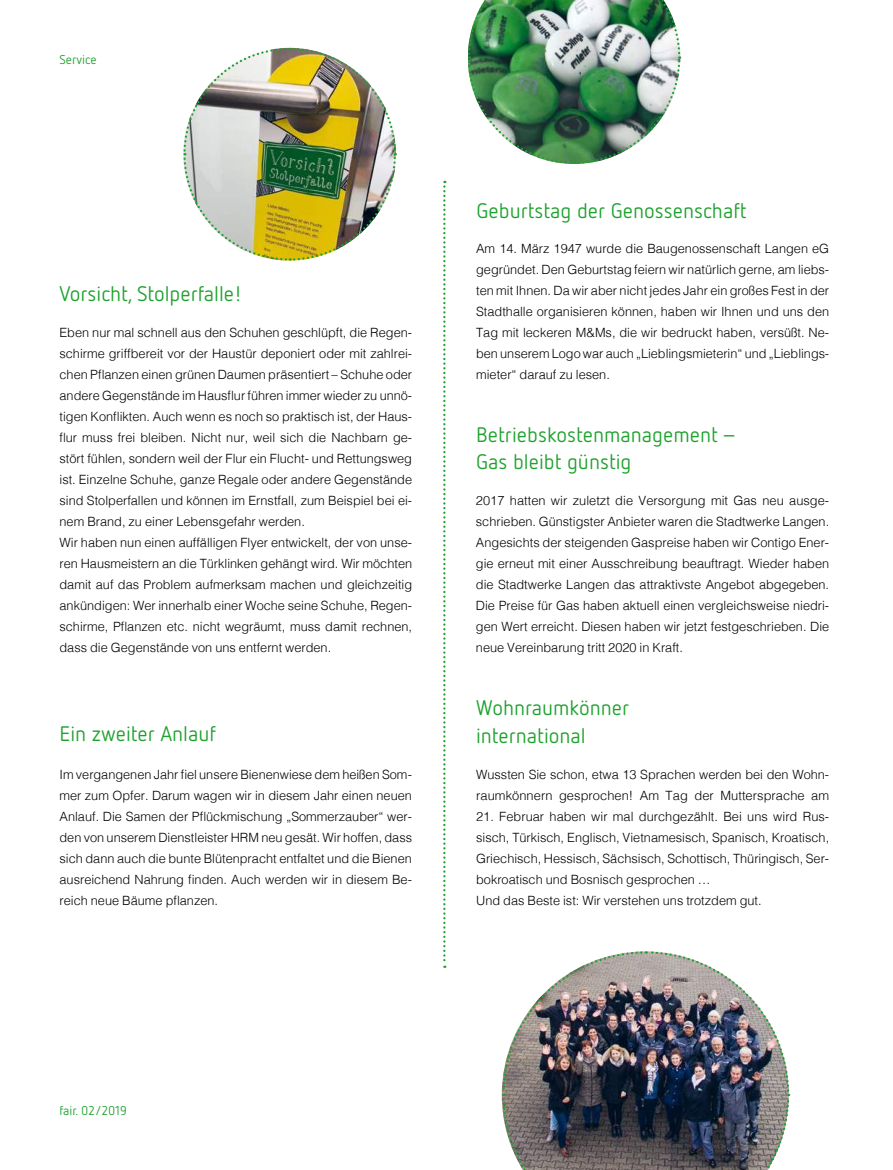
<style>
.page{position:relative;width:893px;height:1170px;background:#fff}
.page>*{position:absolute;margin:0;border:0;box-sizing:border-box;transform-origin:0 0}
.t1{font:21px/27.8px "Netto OT";color:#1fa12e}
.t2{font:300 12.75px/21px "Helvetica";color:#000;text-align:justify}
.t3{font:12.75px "Netto OT";color:#1fa12e}
</style>
<div class="page">
<svg style="left:443px;top:181px;width:2px;height:786px"></svg>
<img style="left:183px;top:47px;width:214px;height:214px">
<img style="left:467px;top:0;width:214px;height:164px">
<img style="left:501px;top:951px;width:289px;height:219px">
<p class="t3" style="left:60px;top:52px;width:39px">Service</p>
<h1 class="t1" style="left:59px;top:279px;width:184px">Vorsicht, Stolperfalle!</h1>
<p class="t2" style="left:60px;top:321px;width:354px;text-align:left">Eben nur mal schnell aus den Schuhen geschlüpft, die Regen&shy;schirme griffbereit vor der Haustür deponiert oder mit zahlrei&shy;chen Pflanzen einen grünen Daumen präsentiert – Schuhe oder andere Gegenstände im Hausflur führen immer wieder zu unnö&shy;tigen Konflikten. Auch wenn es noch so praktisch ist, der Haus&shy;flur muss frei bleiben. Nicht nur, weil sich die Nachbarn ge&shy;stört fühlen, sondern weil der Flur ein Flucht- und Rettungsweg ist. Einzelne Schuhe, ganze Regale oder andere Gegenstände sind Stolperfallen und können im Ernstfall, zum Beispiel bei ei&shy;nem Brand, zu einer Lebensgefahr werden.<br>Wir haben nun einen auffälligen Flyer entwickelt, der von unse&shy;ren Hausmeistern an die Türklinken gehängt wird. Wir möchten damit auf das Problem aufmerksam machen und gleichzeitig ankündigen: Wer innerhalb einer Woche seine Schuhe, Regen&shy;schirme, Pflanzen etc. nicht wegräumt, muss damit rechnen, dass die Gegenstände von uns entfernt werden.</p>
<h1 class="t1" style="left:60px;top:719px;width:158px">Ein zweiter Anlauf</h1>
<p class="t2" style="left:60px;top:762px;width:354px">Im vergangenen Jahr fiel unsere Bienenwiese dem heißen Som&shy;mer zum Opfer. Darum wagen wir in diesem Jahr einen neuen Anlauf. Die Samen der Pflückmischung „Sommerzauber“ wer&shy;den von unserem Dienstleister HRM neu gesät. Wir hoffen, dass sich dann auch die bunte Blütenpracht entfaltet und die Bienen ausreichend Nahrung finden. Auch werden wir in diesem Be&shy;reich neue Bäume pflanzen.</p>
<h1 class="t1" style="left:476px;top:196px;width:272px">Geburtstag der Genossenschaft</h1>
<p class="t2" style="left:476px;top:237px;width:355px">Am 14. März 1947 wurde die Baugenossenschaft Langen eG gegründet. Den Geburtstag feiern wir natürlich gerne, am liebs&shy;ten mit Ihnen. Da wir aber nicht jedes Jahr ein großes Fest in der Stadthalle organisieren können, haben wir Ihnen und uns den Tag mit leckeren M&amp;Ms, die wir bedruckt haben, versüßt. Ne&shy;ben unserem Logo war auch „Lieblingsmieterin“ und „Lieblings&shy;mieter“ darauf zu lesen.</p>
<h1 class="t1" style="left:476px;top:420px;width:263px">Betriebskostenmanagement –<br>Gas bleibt günstig</h1>
<p class="t2" style="left:476px;top:489px;width:355px">2017 hatten wir zuletzt die Versorgung mit Gas neu ausge&shy;schrieben. Günstigster Anbieter waren die Stadtwerke Langen.<br>Angesichts der steigenden Gaspreise haben wir Contigo Ener&shy;gie erneut mit einer Ausschreibung beauftragt. Wieder haben die Stadtwerke Langen das attraktivste Angebot abgegeben.<br>Die Preise für Gas haben aktuell einen vergleichsweise niedri&shy;gen Wert erreicht. Diesen haben wir jetzt festgeschrieben. Die neue Vereinbarung tritt 2020 in Kraft.</p>
<h1 class="t1" style="left:476px;top:693px;width:155px">Wohnraumkönner international</h1>
<p class="t2" style="left:476px;top:762px;width:354px">Wussten Sie schon, etwa 13 Sprachen werden bei den Wohn&shy;raumkönnern gesprochen! Am Tag der Muttersprache am</p>
<p class="t2" style="left:476px;top:804px;width:355px;text-align:left">21. Februar haben wir mal durchgezählt. Bei uns wird Rus&shy;sisch, Türkisch, Englisch, Vietnamesisch, Spanisch, Kroatisch, Griechisch, Hessisch, Sächsisch, Schottisch, Thüringisch, Ser&shy;bokroatisch und Bosnisch gesprochen …<br>Und das Beste ist: Wir verstehen uns trotzdem gut.</p>
<p class="t3" style="left:60px;top:1102px;width:69px">fair. 02/2019</p>
</div>
